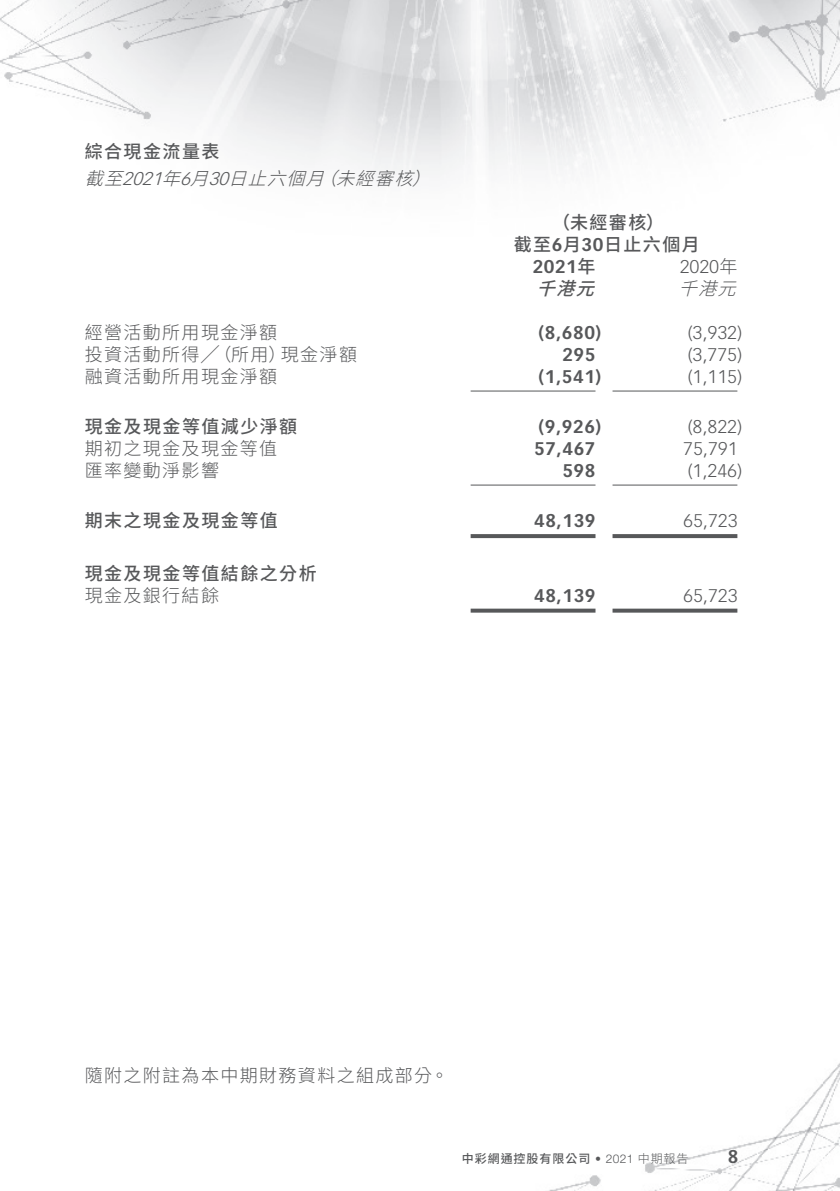
<style>
.page{position:relative;width:840px;height:1191px;background:#fff}
.page>*{position:absolute;margin:0;border:0;box-sizing:border-box;transform-origin:0 0}
.Body_Text{font:300 18px "Source Han Sans TC";letter-spacing:.075em;color:#57585a}
.Body_Text-2{font:300 18px "Vectora LT Std";letter-spacing:.025em;color:#57585a}
.Body_Text-3{font:700 18px "Vectora LT Std";letter-spacing:.03em;color:#57585a}
.Body_Text-4{font:500 18px "Source Han Sans TC";letter-spacing:.08em;color:#57585a}
.Body_Text-5{font:italic 300 18px "Source Han Sans TC";color:#57585a}
.Heading_1{font:500 18px "Source Han Sans TC";letter-spacing:.08em;color:#57585a}
.Body_Text-6{font:italic 300 18px "Vectora LT Std";color:#57585a}
.Body_Text-7{font:italic 500 18px "Source Han Sans TC";color:#57585a}
.t1{font:500 12px "Source Han Sans TC";letter-spacing:.08em;color:#57585a}
.s1{font-family:"Vectora LT Std"}
.s2{font-family:"Vectora LT Std";font-weight:700}
.s3{font-family:"Source Han Sans TC"}
.s4{font-family:"Source Han Sans TC";font-weight:500}
.s5{font-family:"Helvetica Neue LT Std";font-weight:300}
.s6{font-weight:300}
</style>
<div class="page">
<img style="left:0;top:0;width:839px;height:1191px">
<hr style="left:470px;top:390px;width:125px;height:1px;background:#57585a">
<hr style="left:612px;top:390px;width:125px;height:1px;background:#57585a">
<hr style="left:470px;top:484px;width:125px;height:1px;background:#57585a">
<hr style="left:612px;top:484px;width:125px;height:1px;background:#57585a">
<svg style="left:470px;top:534px;width:125px;height:4px"></svg>
<svg style="left:612px;top:534px;width:125px;height:4px"></svg>
<svg style="left:470px;top:608px;width:125px;height:4px"></svg>
<svg style="left:612px;top:608px;width:125px;height:4px"></svg>
<p class="Heading_1" style="left:85px;top:141px;width:136px">綜合現金流量表</p>
<p class="Body_Text-5" style="left:318px;top:169px;width:33px">（</p>
<p class="Body_Text-5" style="left:412px;top:169px;width:33px">(</p>
<p class="Body_Text-5" style="left:162px;top:169px;width:33px">年</p>
<p class="Body_Text-5" style="left:180px;top:169px;width:247px">月<span class="s1">6</span> 日止六個月未經審核</p>
<p class="Body_Text-5" style="left:85px;top:169px;width:53px">截至</p>
<p class="Body_Text-6" style="left:122px;top:168px;width:46px">2021</p>
<p class="Body_Text-6" style="left:209px;top:168px;width:26px">30</p>
<p class="Body_Text" style="left:85px;top:323px;width:194px">經營活動所用現金淨額</p>
<p class="Body_Text" style="left:85px;top:345px;width:203px">投資活動所得╱（所用）</p>
<p class="Body_Text" style="left:281px;top:345px;width:78px">現金淨額</p>
<p class="Body_Text" style="left:85px;top:367px;width:194px">融資活動所用現金淨額</p>
<p class="Body_Text-4" style="left:85px;top:417px;width:214px">現金及現金等值減少淨額</p>
<p class="Body_Text" style="left:85px;top:439px;width:194px">期初之現金及現金等值</p>
<p class="Body_Text" style="left:85px;top:461px;width:136px">匯率變動淨影響</p>
<p class="Body_Text-4" style="left:85px;top:511px;width:194px">期末之現金及現金等值</p>
<p class="Body_Text-4" style="left:85px;top:563px;width:233px">現金及現金等值結餘之分析</p>
<p class="Body_Text" style="left:85px;top:585px;width:136px">現金及銀行結餘</p>
<p class="Body_Text-4" style="left:551px;top:213px;width:114px">（未經審核(</p>
<p class="Body_Text-4" style="left:513px;top:235px;width:187px">截至<span class="s2">6</span>月<span class="s2">30</span>日止六個月</p>
<p class="Body_Text-2" style="left:679px;top:256px;width:59px">2020<span class="s3">年</span></p>
<p class="Body_Text-3" style="left:532px;top:256px;width:64px">2021<span class="s4">年</span></p>
<p class="Body_Text-7" style="left:536px;top:279px;width:72px">千港元</p>
<p class="Body_Text-5" style="left:678px;top:279px;width:72px">千港元</p>
<p class="Body_Text-3" style="left:538px;top:322px;width:64px">)8,680(</p>
<p class="Body_Text-2" style="left:687px;top:322px;width:56px">)3,932(</p>
<p class="Body_Text-3" style="left:562px;top:344px;width:35px">295</p>
<p class="Body_Text-2" style="left:687px;top:344px;width:56px">)3,775(</p>
<p class="Body_Text-3" style="left:538px;top:366px;width:64px">)1,541(</p>
<p class="Body_Text-2" style="left:687px;top:366px;width:56px">)1,115(</p>
<p class="Body_Text-3" style="left:538px;top:416px;width:64px">)9,926(</p>
<p class="Body_Text-2" style="left:687px;top:416px;width:56px">)8,822(</p>
<p class="Body_Text-3" style="left:534px;top:438px;width:63px">57,467</p>
<p class="Body_Text-2" style="left:683px;top:438px;width:55px">75,791</p>
<p class="Body_Text-3" style="left:562px;top:460px;width:35px">598</p>
<p class="Body_Text-2" style="left:687px;top:460px;width:56px">)1,246(</p>
<p class="Body_Text-3" style="left:534px;top:510px;width:63px">48,139</p>
<p class="Body_Text-2" style="left:683px;top:510px;width:55px">65,723</p>
<p class="Body_Text-3" style="left:534px;top:584px;width:63px">48,139</p>
<p class="Body_Text-2" style="left:683px;top:585px;width:55px">65,723</p>
<p class="Body_Text" style="left:85px;top:1065px;width:365px">隨附之附註為本中期財務資料之組成部分。</p>
<p class="t1" style="left:461px;top:1152px;width:228px">中彩網通控股有限公司 <span class="s2">•</span> <span class="s5">2021</span> <span class="s6">中期報告</span></p>
<p class="Body_Text-3" style="left:727px;top:1145px;width:12px">8</p>
</div>
